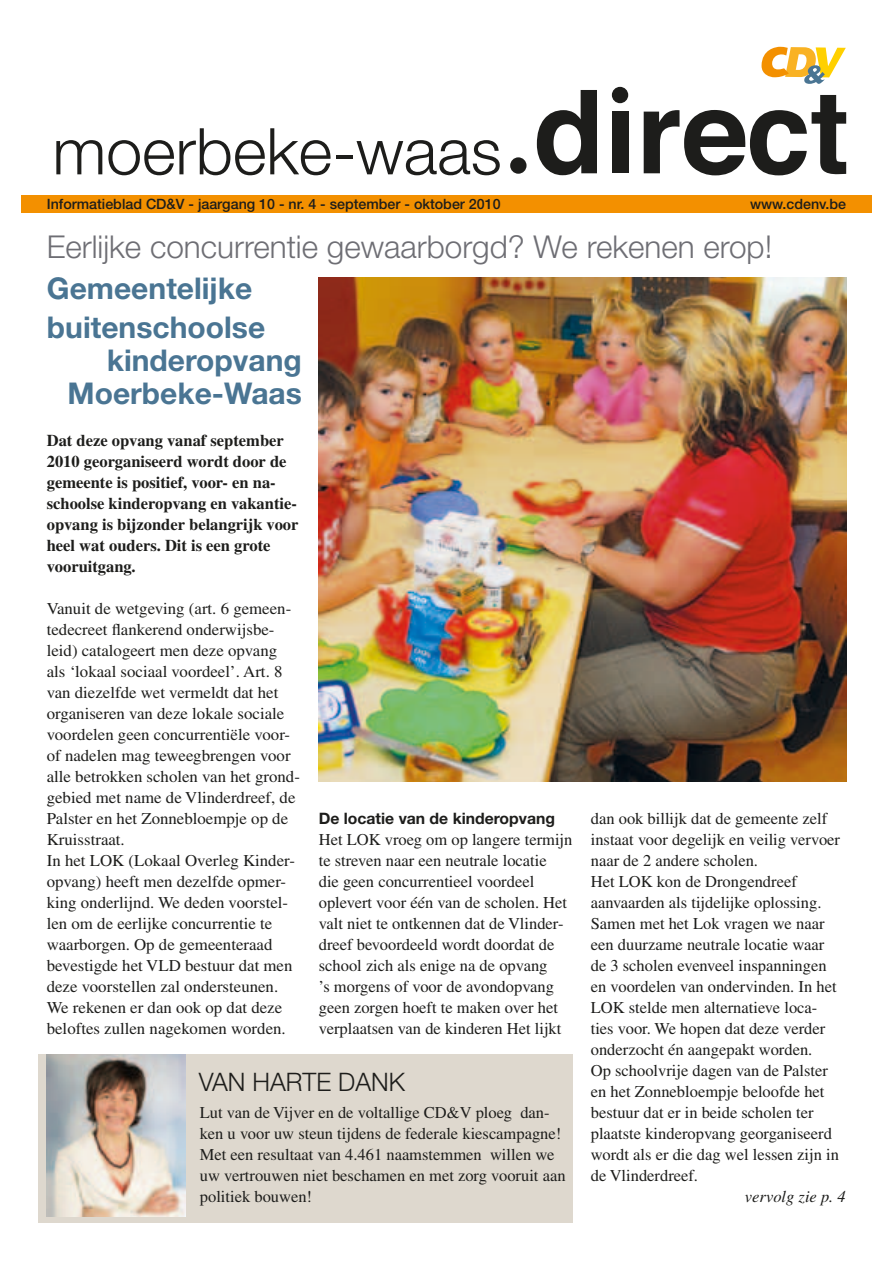
<style>
.page{position:relative;width:893px;height:1263px;background:#fff}
.page>*{position:absolute;margin:0;border:0;box-sizing:border-box;transform-origin:0 0}
.t1{font:300 64.5px "Helvetica Neue LT Std";color:#1d1d1b}
.t2{font:300 31.5px "Helvetica Neue LT Std";color:#6e6e74}
.t3{font:700 30px/39px "Helvetica Neue LT Std";color:#4a7593}
.t4{font:300 25.5px "Helvetica Neue LT Std";color:#1d1d1b}
.t5{font:16.5px/21px "Times LT Std";color:#1d1d1b}
.t6{font:700 16.5px/21px "Times LT Std";color:#1d1d1b}
.t7{font:italic 16.5px "Times LT Std";color:#1d1d1b}
.t8{font:700 15.75px "Helvetica Neue LT Std";color:#1d1d1b}
.t9{font:500 14.25px "Helvetica Neue LT Std";color:#1d1d1b}
</style>
<div class="page">
<div style="left:38px;top:1055px;width:535px;height:168px;background:#ded8ce"></div>
<div style="left:21px;top:196px;width:851px;height:17px;background:#f39000"></div>
<svg style="left:537px;top:90px;width:60px;height:85px"></svg>
<div style="left:612px;top:112px;width:17px;height:61px;background:#1d1d1b"></div>
<svg style="left:644px;top:95px;width:202px;height:80px"></svg>
<div style="left:510px;top:157px;width:16px;height:17px;background:#1d1d1b;border-radius:50%"></div>
<div style="left:612px;top:87px;width:16px;height:16px;background:#1d1d1b;border-radius:50%"></div>
<svg style="left:761px;top:47px;width:85px;height:37px"></svg>
<img style="left:47px;top:1055px;width:139px;height:161px">
<img style="left:318px;top:278px;width:528px;height:504px">
<h1 class="t1" style="left:52px;top:112px;width:451px">moerbeke-waas</h1>
<p class="t9" style="left:47px;top:195px;width:455px">Informatieblad CD&amp;V - jaargang 10 - nr. 4 - september - oktober 2010</p>
<p class="t9" style="left:750px;top:195px;width:98px">www.cdenv.be</p>
<h2 class="t2" style="left:47px;top:228px;width:727px">Eerlijke concurrentie gewaarborgd? We rekenen erop!</h2>
<h3 class="t3" style="left:47px;top:268px;width:220px">Gemeentelijke buitenschoolse</h3>
<h3 class="t3" style="left:68px;top:343px;width:236px;line-height:33px;text-align:right">kinderopvang<br>Moerbeke-Waas</h3>
<p class="t6" style="left:47px;top:429px;width:253px">Dat deze opvang vanaf september<br>2010 georganiseerd wordt door de gemeente is positief, voor- en na&shy;schoolse kinderopvang en vakantie&shy;opvang is bijzonder belangrijk voor heel wat ouders. Dit is een grote vooruitgang.</p>
<p class="t5" style="left:47px;top:598px;width:255px">Vanuit de wetgeving (art. 6 gemeen&shy;tedecreet flankerend onderwijsbe&shy;leid) catalogeert men deze opvang als ‘lokaal sociaal voordeel’. Art. 8 van diezelfde wet vermeldt dat het organiseren van deze lokale sociale voordelen geen concurrentiële voor&shy;of nadelen mag teweegbrengen voor alle betrokken scholen van het grond&shy;gebied met name de Vlinderdreef, de Palster en het Zonnebloempje op de Kruisstraat.<br>In het LOK (Lokaal Overleg Kinder&shy;opvang) heeft men dezelfde opmer&shy;king onderlijnd. We deden voorstel&shy;len om de eerlijke concurrentie te waarborgen. Op de gemeenteraad bevestigde het VLD bestuur dat men deze voorstellen zal ondersteunen.<br>We rekenen er dan ook op dat deze beloftes zullen nagekomen worden.</p>
<p class="t8" style="left:319px;top:808px;width:238px">De locatie van de kinderopvang</p>
<p class="t5" style="left:319px;top:829px;width:255px">Het LOK vroeg om op langere termijn te streven naar een neutrale locatie<br>die geen concurrentieel voordeel oplevert voor één van de scholen. Het valt niet te ontkennen dat de Vlinder&shy;dreef bevoordeeld wordt doordat de school zich als enige na de opvang<br>’s morgens of voor de avondopvang geen zorgen hoeft te maken over het verplaatsen van de kinderen Het lijkt</p>
<p class="t5" style="left:591px;top:808px;width:251px">dan ook billijk dat de gemeente zelf instaat voor degelijk en veilig vervoer naar de 2 andere scholen.<br>Het LOK kon de Drongendreef aanvaarden als tijdelijke oplossing.<br>Samen met het Lok vragen we naar een duurzame neutrale locatie waar de 3 scholen evenveel inspanningen en voordelen van ondervinden. In het LOK stelde men alternatieve loca&shy;ties voor. We hopen dat deze verder onderzocht én aangepakt worden.<br>Op schoolvrije dagen van de Palster en het Zonnebloempje beloofde het bestuur dat er in beide scholen ter plaatste kinderopvang georganiseerd wordt als er die dag wel lessen zijn in de Vlinderdreef.</p>
<p class="t7" style="left:745px;top:1187px;width:102px">vervolg zie p. 4</p>
<h3 class="t4" style="left:199px;top:1066px;width:208px">VAN HARTE DANK</h3>
<p class="t5" style="left:200px;top:1102px;width:367px">Lut van de Vijver en de voltallige CD&amp;V ploeg dan&shy;ken u voor uw steun tijdens de federale kiescampagne!<br>Met een resultaat van 4.461 naamstemmen willen we uw vertrouwen niet beschamen en met zorg vooruit aan politiek bouwen!</p>
</div>
